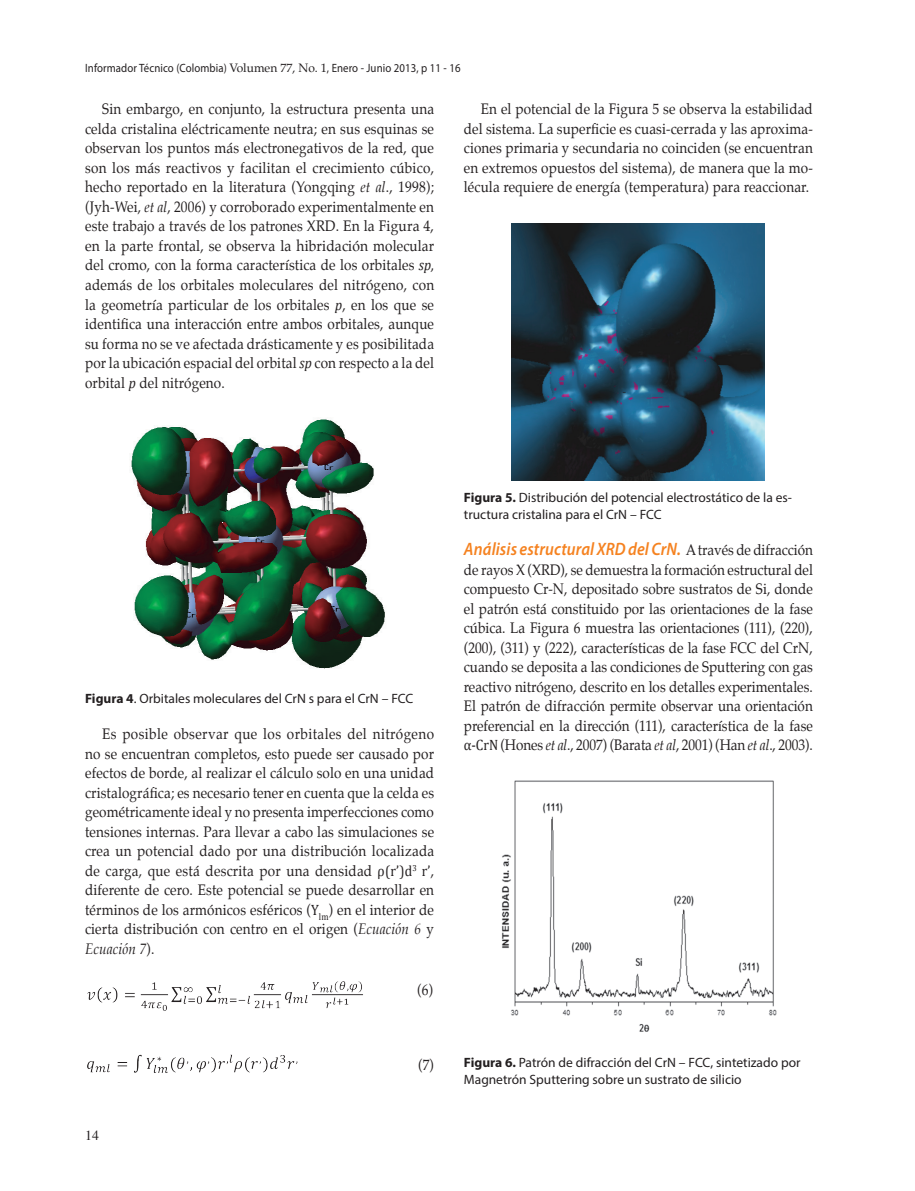
<style>
.page{position:relative;width:915px;height:1191px;background:#fff}
.page>*{position:absolute;margin:0;border:0;box-sizing:border-box;transform-origin:0 0}
.subt-2{font:italic 600 18px "Myriad Pro";letter-spacing:.005em;color:#f58220;scale:.9 1}
.tex_ok_art{font:15px/19.5px "Palatino";letter-spacing:.01em;color:#231f20;text-align:justify;scale:.9 1}
.subt-2-2{font:15px/19.5px "Palatino";letter-spacing:-.005em;color:#231f20;text-align:justify;scale:.9 1}
.t1{font:13.8px "Times";color:#231f20}
.t2{font:13.5px/16.5px "Myriad Pro";color:#231f20}
.pie_de_foto{font:12px "Myriad Pro";letter-spacing:.01em;color:#231f20;scale:.9 1}
.s1{font-family:"Palatino"}
.s2{font-style:italic}
.s3{font-family:"Cambria";font-style:italic}
.s4{font-weight:700}
.s5{font-family:"Cambria"}
.s6{font-family:"Palatino";font-weight:400;font-style:normal;font-size:15px;color:#231f20}
</style>
<div class="page">
<img style="left:131px;top:419px;width:254px;height:250px">
<img style="left:87px;top:981px;width:276px;height:30px">
<img style="left:87px;top:1054px;width:211px;height:19px">
<img style="left:511px;top:223px;width:253px;height:258px">
<img style="left:502px;top:781px;width:275px;height:251px">
<p class="pie_de_foto" style="left:85px;top:61px;width:418px">Informador Técnico (Colombia) <span class="s1">Volumen 77, No. 1</span>, Enero - Junio 2013, p 11 - 16</p>
<p class="tex_ok_art" style="left:85px;top:99px;width:389px;text-indent:17px">Sin embargo, en conjunto, la estructura presenta una celda cristalina eléctricamente neutra; en sus esquinas se observan los puntos más electronegativos de la red, que son los más reactivos y facilitan el crecimiento cúbico, hecho reportado en la literatura (Yongqing <span class="s2">et al</span>., 1998); (Jyh-Wei, <span class="s2">et al</span>, 2006) y corroborado experimentalmente en este trabajo a través de los patrones XRD. En la Figura 4, en la parte frontal, se observa la hibridación molecular del cromo, con la forma característica de los orbitales <span class="s3">sp, </span>además de los orbitales moleculares del nitrógeno, con la geometría particular de los orbitales <span class="s3">p</span>, en los que se identifica una interacción entre ambos orbitales, aunque su forma no se ve afectada drásticamente y es posibilitada por la ubicación espacial del orbital <span class="s3">sp</span> con respecto a la del orbital <span class="s3">p</span> del nitrógeno.</p>
<p class="tex_ok_art" style="left:463px;top:99px;width:389px;text-indent:17px">En el potencial de la Figura 5 se observa la estabilidad del sistema. La superficie es cuasi-cerrada y las aproxima&shy;ciones primaria y secundaria no coinciden (se encuentran en extremos opuestos del sistema), de manera que la mo&shy;lécula requiere de energía (temperatura) para reaccionar.</p>
<p class="t2" style="left:85px;top:689px;width:329px"><span class="s4">Figura 4</span>. Orbitales moleculares del CrN s para el CrN – FCC</p>
<p class="tex_ok_art" style="left:85px;top:724px;width:389px;text-indent:17px">Es posible observar que los orbitales del nitrógeno no se encuentran completos, esto puede ser causado por efectos de borde, al realizar el cálculo solo en una unidad cristalográfica; es necesario tener en cuenta que la celda es geométricamente ideal y no presenta imperfecciones como tensiones internas. Para llevar a cabo las simulaciones se crea un potencial dado por una distribución localizada de carga, que está descrita por una densidad <span class="s5">ρ(r’)d</span><sup>3</sup> <span class="s5">r’</span>, diferente de cero. Este potencial se puede desarrollar en términos de los armónicos esféricos (<span class="s5">Y</span><sub>lm</sub>) en el interior de cierta distribución con centro en el origen (<span class="s2">Ecuación 6</span> y <span class="s2">Ecuación 7</span>).</p>
<p class="tex_ok_art" style="left:417px;top:979px;width:19px">(6)</p>
<p class="t1" style="left:85px;top:1122px;width:15px">14</p>
<p class="tex_ok_art" style="left:418px;top:1055px;width:19px">(7)</p>
<p class="t2" style="left:463px;top:489px;width:329px"><span class="s4">Figura 5.</span> Distribución del potencial electrostático de la es&shy;tructura cristalina para el CrN – FCC</p>
<p class="subt-2" style="left:463px;top:537px;width:389px">Análisis estructural XRD del CrN. <span class="s6">A través de difracción</span></p>
<p class="subt-2-2" style="left:463px;top:560px;width:389px">de rayos X (XRD), se demuestra la formación estructural del compuesto Cr-N, depositado sobre sustratos de Si, donde el patrón está constituido por las orientaciones de la fase cúbica. La Figura 6 muestra las orientaciones (111), (220), (200), (311) y (222), características de la fase FCC del CrN, cuando se deposita a las condiciones de Sputtering con gas reactivo nitrógeno, descrito en los detalles experimentales.<br>El patrón de difracción permite observar una orientación preferencial en la dirección (111), característica de la fase <span class="s5">α-CrN</span> (Hones <span class="s2">et al</span>., 2007) (Barata <span class="s2">et al</span>, 2001) (Han <span class="s2">et al</span>., 2003).</p>
<p class="t2" style="left:463px;top:1054px;width:338px"><span class="s4">Figura 6.</span> Patrón de difracción del CrN – FCC, sintetizado por<br>Magnetrón Sputtering sobre un sustrato de silicio</p>
</div>
